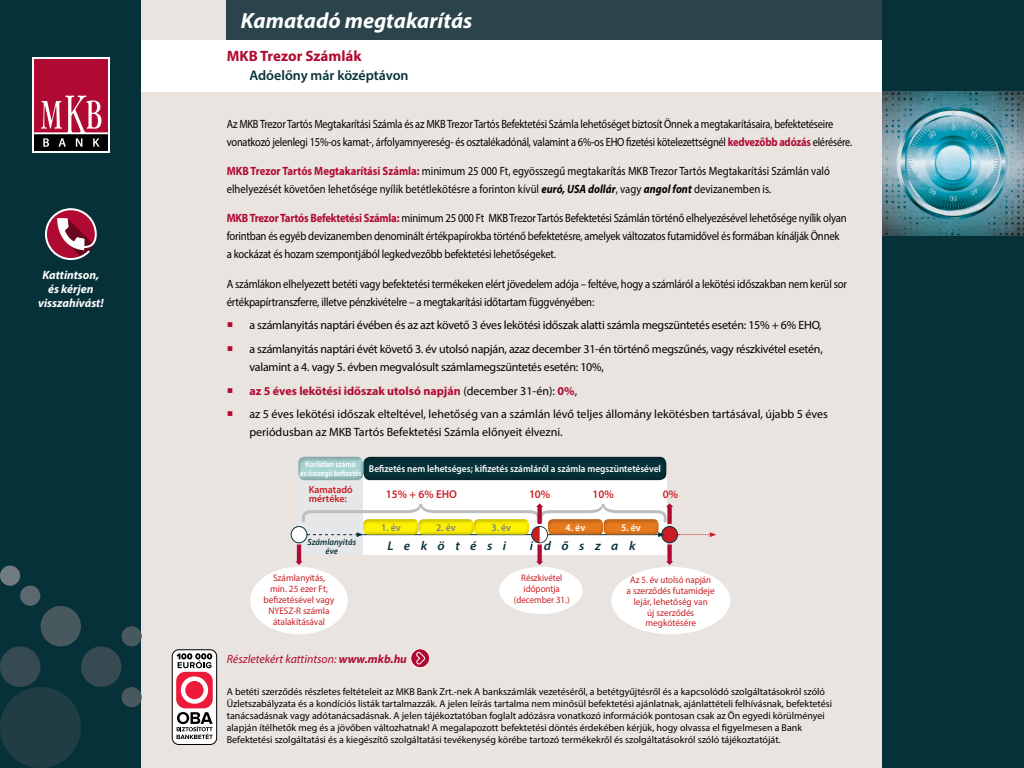
<style>
.page{position:relative;width:1024px;height:768px;background:#fff}
.page>*{position:absolute;margin:0;border:0;box-sizing:border-box;transform-origin:0 0}
.t1{font:italic 700 22px "Myriad Pro";color:#fff}
.t2{font:700 15px "Myriad Pro";color:#b10a32}
.t3{font:600 14px "Myriad Pro";color:#073139}
.t4{font:italic 600 12.7px "Myriad Pro";letter-spacing:.8em;color:#073139;scale:1.04 1}
.t5{font:12px/18px "Myriad Pro";letter-spacing:-.02em;color:#000;scale:.89 1}
.t6{font:12px/18px "Myriad Pro";letter-spacing:-.02em;color:#000}
.t7{font:12px/18px "Myriad Pro";letter-spacing:-.02em;color:#000;scale:.87 1}
.t8{font:12px/18px "Myriad Pro";color:#000;scale:.89 1}
.t9{font:12px/18px "Myriad Pro";letter-spacing:-.02em;color:#000;scale:.9 1}
.t10{font:12px/18px "Myriad Pro";color:#000}
.t11{font:700 12px "Myriad Pro";color:#b10a32}
.t12{font:italic 12px "Myriad Pro";color:#b10a32}
.t13{font:italic 700 12px/14px "Myriad Pro";color:#fff;text-align:center}
.t14{font:600 11.5px "Myriad Pro";color:#ca1e24}
.t15{font:600 10.2px/8.9px "Myriad Pro";color:#ca1e24}
.t16{font:600 10.2px "Myriad Pro";color:#808285}
.t17{font:600 10.2px "Myriad Pro";color:#fff}
.t18{font:10px/12px "Myriad Pro";color:#000}
.t19{font:600 9.9px "Myriad Pro";color:#fff;scale:.94 1}
.t20{font:9.5px/10.8px "Myriad Pro";color:#ca1e24;text-align:center;scale:.93 1}
.t21{font:9.5px/10.8px "Myriad Pro";color:#ca1e24;text-align:center}
.t22{font:italic 600 8.9px/8.9px "Myriad Pro";color:#073139;text-align:center}
.t23{font:600 8.3px/8.9px "Myriad Pro";color:#fff;text-align:center;scale:.87 1}
.s1{font-weight:700;color:#b10a32}
.s2{font-weight:700;font-style:italic}
.s3{color:#b10a32}
.s4{font-weight:400;color:#000}
.s5{font-weight:700}
</style>
<div class="page">
<div style="left:0;top:0;width:142px;height:768px;background:#073139"></div>
<div style="left:142px;top:0;width:741px;height:768px;background:#e9e4e0"></div>
<div style="left:227px;top:0;width:656px;height:40px;background:#2b434a"></div>
<div style="left:142px;top:40px;width:741px;height:52px;background:#fff"></div>
<div style="left:32px;top:57px;width:78px;height:95px;background:#fff"></div>
<div style="left:34px;top:59px;width:74px;height:73px;background:#b10a32"></div>
<div style="left:34px;top:134px;width:74px;height:17px;background:#000"></div>
<svg style="left:34px;top:96px;width:74px;height:51px"></svg>
<div style="left:0;top:687px;width:81px;height:81px;background:#213d44;border-radius:50%"></div>
<div style="left:0;top:647px;width:40px;height:40px;background:#354a51;border-radius:50%"></div>
<div style="left:81px;top:647px;width:40px;height:40px;background:#354a51;border-radius:50%"></div>
<div style="left:41px;top:606px;width:40px;height:40px;background:#48585f;border-radius:50%"></div>
<div style="left:20px;top:586px;width:20px;height:20px;background:#5b686f;border-radius:50%"></div>
<div style="left:0;top:566px;width:20px;height:20px;background:#707a81;border-radius:50%"></div>
<div style="left:122px;top:626px;width:20px;height:20px;background:#48585f;border-radius:50%"></div>
<div style="left:122px;top:687px;width:20px;height:20px;background:#48585f;border-radius:50%"></div>
<div style="left:298px;top:474px;width:65px;height:81px;background:#e6e7e8"></div>
<div style="left:363px;top:474px;width:304px;height:81px;background:#fff"></div>
<div style="left:358px;top:450px;width:314px;height:31px;background:#000;opacity:.2"></div>
<div style="left:293px;top:450px;width:75px;height:31px;background:#000;opacity:.2"></div>
<svg style="left:291px;top:527px;width:16px;height:16px"></svg>
<div style="left:291px;top:526px;width:16px;height:17px;border:1px solid #073139;border-radius:50%"></div>
<div style="left:250px;top:567px;width:98px;height:67px;background:#fff;border-radius:50%"></div>
<div style="left:611px;top:567px;width:119px;height:67px;background:#fff;border-radius:50%"></div>
<div style="left:499px;top:567px;width:84px;height:47px;background:#fff;border-radius:50%"></div>
<svg style="left:295px;top:503px;width:421px;height:62px"></svg>
<div style="left:882px;top:0;width:142px;height:768px;background:#073139"></div>
<img style="left:882px;top:92px;width:142px;height:143px">
<div style="left:172px;top:650px;width:45px;height:94px;background:#fff;border-radius:6px"></div>
<div style="left:172px;top:650px;width:45px;height:95px;border:1px solid #000;border-radius:6px"></div>
<div style="left:176px;top:672px;width:37px;height:36px;background:#ed1a3b;border-radius:9px"></div>
<svg style="left:181px;top:676px;width:27px;height:28px"></svg>
<svg style="left:177px;top:653px;width:35px;height:15px"></svg>
<svg style="left:177px;top:712px;width:36px;height:27px"></svg>
<svg style="left:411px;top:649px;width:19px;height:19px"></svg>
<div style="left:410px;top:648px;width:20px;height:20px;border:1px solid #fff;border-radius:50%"></div>
<svg style="left:415px;top:652px;width:10px;height:13px"></svg>
<svg style="left:45px;top:208px;width:52px;height:52px"></svg>
<p class="t13" style="left:38px;top:268px;width:67px">Kattintson, és kérjen visszahívást!</p>
<h1 class="t1" style="left:241px;top:7px;width:233px">Kamatadó megtakarítás</h1>
<h2 class="t2" style="left:227px;top:46px;width:136px">MKB Trezor Számlák</h2>
<h3 class="t3" style="left:249px;top:67px;width:161px">Adóelőny már középtávon</h3>
<p class="t7" style="left:227px;top:114px;width:720px">Az MKB Trezor Tartós Megtakarítási Számla és az MKB Trezor Tartós Befektetési Számla lehetőséget biztosít Önnek a megtakarításaira, befektetéseire vonatkozó jelenlegi 15%-os kamat-, árfolyamnyereség- és osztalékadónál, valamint a 6%-os EHO fizetési kötelezettségnél <span class="s1">kedvezőbb adózás</span> elérésére.</p>
<p class="t8" style="left:227px;top:162px;width:679px"><span class="s1">MKB Trezor Tartós Megtakarítási Számla:</span> minimum 25 000 Ft, egyösszegű megtakarítás MKB Trezor Tartós Megtakarítási Számlán való elhelyezését követően lehetősége nyílik betétlekötésre a forinton kívül <span class="s2">euró, USA dollár</span>, vagy <span class="s2">angol font</span> devizanemben is.</p>
<p class="t5" style="left:227px;top:209px;width:698px"><span class="s1">MKB Trezor Tartós Befektetési Számla:</span> minimum 25 000 Ft MKB Trezor Tartós Befektetési Számlán történő elhelyezésével lehetősége nyílik olyan forintban és egyéb devizanemben denominált értékpapírokba történő befektetésre, amelyek változatos futamidővel és formában kínálják Önnek a kockázat és hozam szempontjából legkedvezőbb befektetési lehetőségeket.</p>
<p class="t9" style="left:227px;top:274px;width:691px">A számlákon elhelyezett betéti vagy befektetési termékeken elért jövedelem adója – feltéve, hogy a számláról a lekötési időszakban nem kerül sor értékpapírtranszferre, illetve pénzkivételre – a megtakarítási időtartam függvényében:</p>
<p class="t6" style="left:227px;top:316px;width:597px"><span class="s3">○</span> a számlanyitás naptári évében és az azt követő 3 éves lekötési időszak alatti számla megszüntetés esetén: 15% + 6% EHO,</p>
<p class="t6" style="left:249px;top:340px;width:575px;text-indent:-23px"><span class="s3">○</span> a számlanyitás naptári évét követő 3. év utolsó napján, azaz december 31-én történő megszűnés, vagy részkivétel esetén, valamint a 4. vagy 5. évben megvalósult számlamegszüntetés esetén: 10%,</p>
<p class="t11" style="left:227px;top:383px;width:352px">○ az 5 éves lekötési időszak utolsó napján <span class="s4">(december 31-én):</span> 0%<span class="s4">,</span></p>
<p class="t10" style="left:249px;top:405px;width:580px;text-indent:-23px"><span class="s3">○</span> az 5 éves lekötési időszak elteltével, lehetőség van a számlán lévő teljes állomány lekötésben tartásával, újabb 5 éves periódusban az MKB Tartós Befektetési Számla előnyeit élvezni.</p>
<p class="t19" style="left:369px;top:463px;width:312px">Befizetés nem lehetséges; kifizetés számláról a számla megszüntetésével</p>
<p class="t23" style="left:300px;top:460px;width:72px">Korlátlan számú<br>és összegű befizetés</p>
<p class="t15" style="left:309px;top:485px;width:45px">Kamatadó mértéke:</p>
<p class="t14" style="left:386px;top:487px;width:73px">15% + 6% EHO</p>
<p class="t22" style="left:308px;top:537px;width:50px">Számlanyitás éve</p>
<p class="t4" style="left:387px;top:538px;width:116px">Lekötési</p>
<p class="t4" style="left:530px;top:538px;width:103px">időszak</p>
<p class="t14" style="left:529px;top:487px;width:23px">10%</p>
<p class="t14" style="left:593px;top:487px;width:23px">10%</p>
<p class="t14" style="left:663px;top:487px;width:17px">0%</p>
<p class="t16" style="left:381px;top:521px;width:21px">1. év</p>
<p class="t16" style="left:436px;top:521px;width:21px">2. év</p>
<p class="t16" style="left:491px;top:521px;width:21px">3. év</p>
<p class="t17" style="left:566px;top:521px;width:21px">4. év</p>
<p class="t17" style="left:621px;top:521px;width:21px">5. év</p>
<p class="t20" style="left:514px;top:572px;width:61px">Részkivétel időpontja (december 31.)</p>
<p class="t21" style="left:264px;top:573px;width:72px">Számlanyitás, min. 25 ezer Ft, befizetésével vagy<br>NYESZ-R számla átalakításával</p>
<p class="t20" style="left:627px;top:574px;width:96px">Az 5. év utolsó napján<br>a szerződés futamideje lejár, lehetőség van<br>új szerződés megkötésére</p>
<p class="t12" style="left:227px;top:652px;width:182px">Részletekért kattintson: <span class="s5">www.mkb.hu</span></p>
<p class="t18" style="left:227px;top:685px;width:607px">A betéti szerződés részletes feltételeit az MKB Bank Zrt.-nek A bankszámlák vezetéséről, a betétgyűjtésről és a kapcsolódó szolgáltatásokról szóló Üzletszabályzata és a kondíciós listák tartalmazzák. A jelen leírás tartalma nem minősül befektetési ajánlatnak, ajánlattételi felhívásnak, befektetési tanácsadásnak vagy adótanácsadásnak. A jelen tájékoztatóban foglalt adózásra vonatkozó információk pontosan csak az Ön egyedi körülményei alapján ítélhetők meg és a jövőben változhatnak! A megalapozott befektetési döntés érdekében kérjük, hogy olvassa el figyelmesen a Bank Befektetési szolgáltatási és a kiegészítő szolgáltatási tevékenység körébe tartozó termékekről és szolgáltatásokról szóló tájékoztatóját.</p>
</div>
